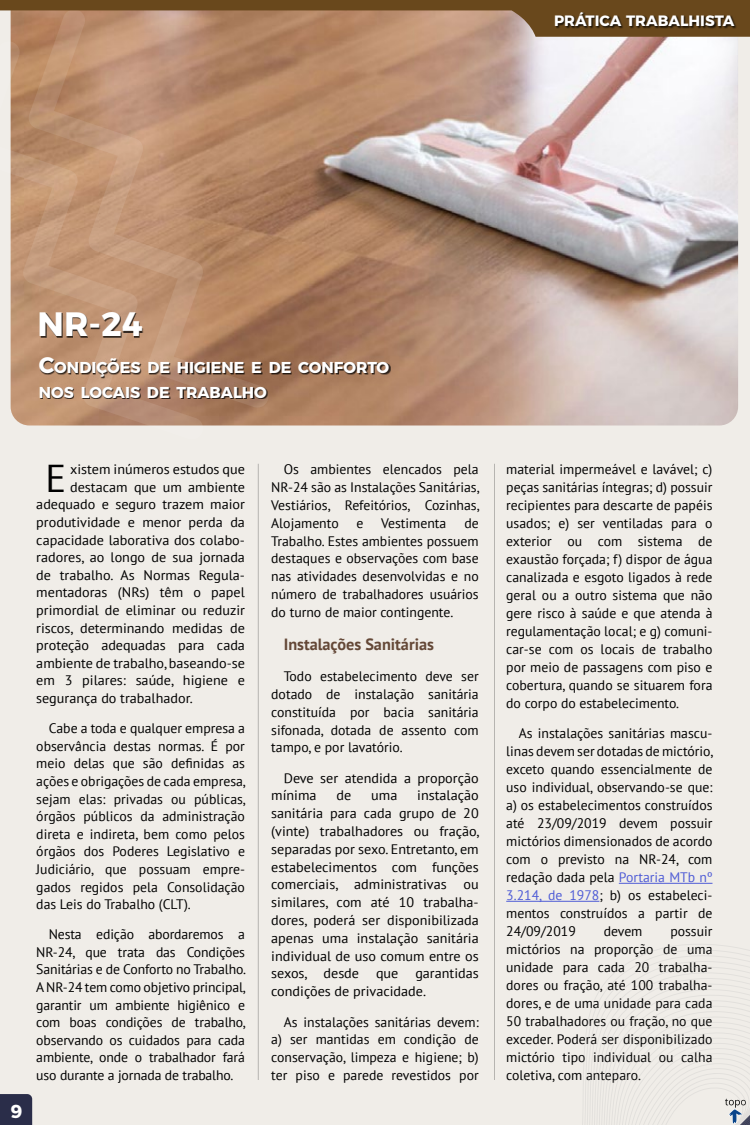
<style>
.page{position:relative;width:750px;height:1125px;background:#fff}
.page>*{position:absolute;margin:0;border:0;box-sizing:border-box;transform-origin:0 0}
.t1{font:38.75px "PT Sans";color:#000}
.t2{font:700 33.75px "Montserrat";color:#fff}
.t3{font:700 18.75px "Montserrat";color:#fff}
.t4{font:700 16.25px "PT Sans";color:#644837}
.t5{font:700 15.75px/25px "Montserrat";color:#fff}
.t6{font:700 15px "Montserrat";color:#fff}
.t7{font:13.75px/18px "PT Sans";color:#000;text-align:justify}
.s1{font-size:22.5px}
.s2{color:#4f5cd6}
</style>
<div class="page">
<div style="left:0;top:1px;width:750px;height:1124px;background:#f0ede8"></div>
<img style="left:270px;top:37px;width:468px;height:389px">
<svg style="left:0;top:1094px;width:32px;height:31px"></svg>
<svg style="left:10px;top:37px;width:260px;height:389px;background:#bb8f6f"></svg>
<svg style="left:0;top:0;width:750px;height:37px;background:#98714f"></svg>
<div style="left:556px;top:12px;width:181px;height:18px;background:#000;opacity:.75"></div>
<div style="left:40px;top:359px;width:351px;height:40px;background:#000;opacity:.75"></div>
<div style="left:41px;top:313px;width:103px;height:25px;background:#000;opacity:.75"></div>
<hr style="left:619px;top:883px;width:93px;height:1px;background:#4f5cd6">
<hr style="left:506px;top:901px;width:93px;height:1px;background:#4f5cd6">
<hr style="left:258px;top:464px;width:1px;height:616px;background:#000">
<hr style="left:494px;top:464px;width:1px;height:616px;background:#000">
<svg style="left:494px;top:941px;width:256px;height:184px"></svg>
<p class="t6" style="left:554px;top:9px;width:182px">PRÁTICA TRABALHISTA</p>
<h2 class="t2" style="left:38px;top:297px;width:107px">NR-24</h2>
<p class="t5" style="left:39px;top:354px;width:352px"><span class="s1">C</span>ONDIÇÕES DE HIGIENE E DE CONFORTO<br>NOS LOCAIS DE TRABALHO</p>
<h3 class="t3" style="left:11px;top:1096px;width:13px">9</h3>
<h1 class="t1" style="left:46px;top:453px;width:22px">E</h1>
<p class="t7" style="left:70px;top:460px;width:176px">xistem inúmeros estudos que</p>
<p class="t7" style="left:70px;top:478px;width:176px">destacam que um ambiente</p>
<p class="t7" style="left:36px;top:495px;width:210px">adequado e seguro trazem maior</p>
<p class="t7" style="left:36px;top:513px;width:210px">produtividade e menor perda da</p>
<p class="t7" style="left:36px;top:530px;width:210px">capacidade laborativa dos colabo-</p>
<p class="t7" style="left:36px;top:548px;width:210px">radores, ao longo de sua jornada</p>
<p class="t7" style="left:36px;top:566px;width:210px">de trabalho. As Normas Regula-</p>
<p class="t7" style="left:36px;top:583px;width:210px">mentadoras (NRs) têm o papel</p>
<p class="t7" style="left:36px;top:601px;width:210px">primordial de eliminar ou reduzir</p>
<p class="t7" style="left:36px;top:618px;width:210px">riscos, determinando medidas de</p>
<p class="t7" style="left:36px;top:636px;width:210px">proteção adequadas para cada</p>
<p class="t7" style="left:36px;top:654px;width:210px">ambiente de trabalho, baseando-se</p>
<p class="t7" style="left:36px;top:671px;width:210px">em 3 pilares: saúde, higiene e</p>
<p class="t7" style="left:36px;top:689px;width:158px">segurança do trabalhador.</p>
<p class="t7" style="left:36px;top:719px;width:211px;line-height:17.6px;text-indent:12px">Cabe a toda e qualquer empresa a observância destas normas. É por meio delas que são definidas as ações e obrigações de cada empresa, sejam elas: privadas ou públicas, órgãos públicos da administração direta e indireta, bem como pelos órgãos dos Poderes Legislativo e Judiciário, que possuam empre&shy;gados regidos pela Consolidação das Leis do Trabalho (CLT).</p>
<p class="t7" style="left:36px;top:925px;width:211px;line-height:17.6px;text-indent:12px">Nesta edição abordaremos a NR-24, que trata das Condições Sanitárias e de Conforto no Trabalho.<br>A NR-24 tem como objetivo principal, garantir um ambiente higiênico e com boas condições de trabalho, observando os cuidados para cada ambiente, onde o trabalhador fará uso durante a jornada de trabalho.</p>
<p class="t7" style="left:271px;top:460px;width:210px;text-indent:12px">Os ambientes elencados pela NR-24 são as Instalações Sanitárias, Vestiários, Refeitórios, Cozinhas, Alojamento</p>
<p class="t7" style="left:357px;top:514px;width:8px">e</p>
<p class="t7" style="left:381px;top:514px;width:67px">Vestimenta</p>
<p class="t7" style="left:271px;top:514px;width:209px;text-indent:193px">de Trabalho. Estes ambientes possuem destaques e observações com base nas atividades desenvolvidas e no número de trabalhadores usuários do turno de maior contingente.</p>
<p class="t4" style="left:284px;top:633px;width:152px">Instalações Sanitárias</p>
<p class="t7" style="left:271px;top:667px;width:209px;text-indent:12px">Todo estabelecimento deve ser dotado de instalação sanitária constituída por bacia sanitária sifonada, dotada de assento com tampo, e por lavatório.</p>
<p class="t7" style="left:271px;top:769px;width:209px;text-indent:13px">Deve ser atendida a proporção mínima</p>
<p class="t7" style="left:271px;top:786px;width:210px;text-indent:146px">instalação sanitária para cada grupo de 20 (vinte) trabalhadores ou fração, separadas por sexo. Entretanto, em estabelecimentos com funções comerciais, administrativas ou similares, com até 10 trabalha&shy;dores, poderá ser disponibilizada apenas uma instalação sanitária individual de uso comum entre os sexos, desde que garantidas condições de privacidade.</p>
<p class="t7" style="left:271px;top:1013px;width:209px;text-indent:12px">As instalações sanitárias devem: a) ser mantidas em condição de conservação, limpeza e higiene; b) ter piso e parede revestidos por</p>
<p class="t7" style="left:336px;top:786px;width:16px">de</p>
<p class="t7" style="left:371px;top:786px;width:28px">uma</p>
<p class="t7" style="left:506px;top:460px;width:208px">material impermeável e lavável; c) peças sanitárias íntegras; d) possuir recipientes para descarte de papéis usados; e) ser ventiladas para o exterior ou com sistema de exaustão forçada; f) dispor de água canalizada e esgoto ligados à rede geral ou a outro sistema que não gere risco à saúde e que atenda à regulamentação local; e g) comuni&shy;car-se com os locais de trabalho por meio de passagens com piso e cobertura, quando se situarem fora do corpo do estabelecimento.</p>
<p class="t7" style="left:506px;top:724px;width:209px;text-indent:12px">As instalações sanitárias mascu&shy;linas devem ser dotadas de mictório, exceto quando essencialmente de uso individual, observando-se que: a) os estabelecimentos construídos até 23/09/2019 devem possuir mictórios dimensionados de acordo com o previsto na NR-24, com redação dada pela <span class="s2">Portaria MTb nº 3.214, de 1978</span>; b) os estabeleci&shy;mentos construídos a partir de 24/09/2019</p>
<p class="t7" style="left:506px;top:922px;width:208px;text-indent:164px">possuir mictórios na proporção de uma unidade para cada 20 trabalha&shy;dores ou fração, até 100 trabalha&shy;dores, e de uma unidade para cada 50 trabalhadores ou fração, no que exceder. Poderá ser disponibilizado mictório tipo individual ou calha coletiva, com anteparo.</p>
<p class="t7" style="left:604px;top:922px;width:40px">devem</p>
</div>
